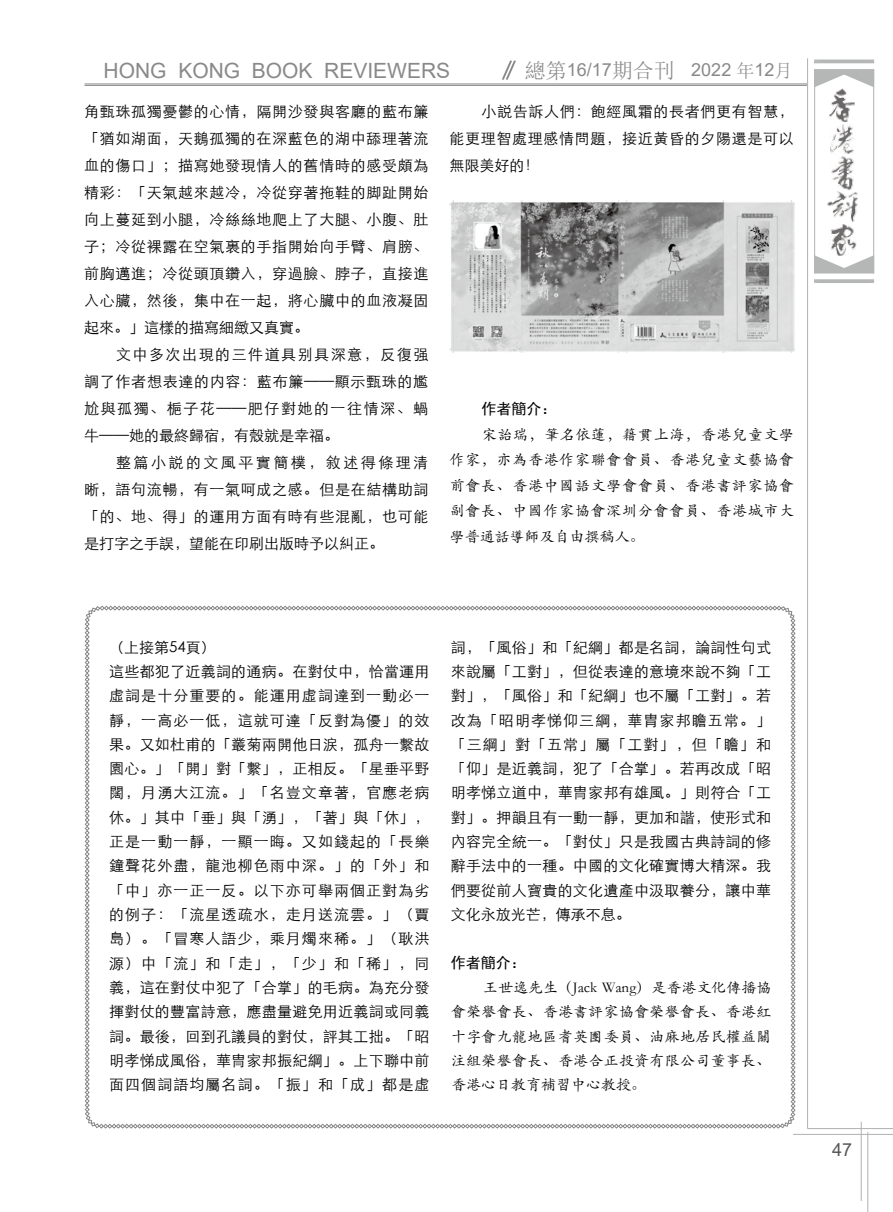
<style>
.page{position:relative;width:893px;height:1212px;background:#fff}
.page>*{position:absolute;margin:0;border:0;box-sizing:border-box;transform-origin:0 0}
.t1{font:21px "Arial";color:#898989}
.t2{font:18px "Arial";color:#898989}
.t3{font:18px "Arial";color:#595757}
.t4{font:15px/27px "ST Xihei";letter-spacing:.045em;color:#000;text-align:justify}
.t5{font:15px/24.3px "ST Xihei";letter-spacing:.07em;color:#000}
.t6{font:15px/25.5px "ST Kaiti";letter-spacing:.02em;color:#000;text-align:justify}
.t7{font:15px "Sim Hei";color:#000}
.s1{font-family:"Sim Sun";font-size:21px}
.s2{font-family:"Sim Sun"}
</style>
<div class="page">
<svg style="left:502px;top:60px;width:14px;height:20px"></svg>
<hr style="left:85px;top:84px;width:722px;height:1px;background:#898989">
<hr style="left:85px;top:85px;width:722px;height:1px;background:#898989">
<svg style="left:814px;top:255px;width:60px;height:28px"></svg>
<div style="left:812px;top:273px;width:66px;height:6px;background:#fff"></div>
<svg style="left:814px;top:60px;width:60px;height:27px"></svg>
<div style="left:812px;top:63px;width:66px;height:6px;background:#fff"></div>
<hr style="left:814px;top:69px;width:1px;height:204px;background:#b5b6b6">
<hr style="left:873px;top:69px;width:1px;height:204px;background:#b5b6b6">
<img style="left:829px;top:88px;width:26px;height:34px">
<img style="left:830px;top:124px;width:24px;height:66px">
<img style="left:827px;top:191px;width:31px;height:31px">
<img style="left:829px;top:224px;width:28px;height:32px">
<hr style="left:807px;top:1128px;width:86px;height:1px;background:#b5b6b6">
<hr style="left:793px;top:1134px;width:100px;height:1px;background:#b5b6b6">
<hr style="left:861px;top:1122px;width:1px;height:79px;background:#b5b6b6">
<hr style="left:867px;top:1132px;width:1px;height:80px;background:#b5b6b6">
<hr style="left:807px;top:58px;width:1px;height:1070px;background:#b5b6b6">
<svg style="left:85px;top:606px;width:710px;height:522px"></svg>
<img style="left:450px;top:201px;width:344px;height:152px">
<h1 class="t1" style="left:104px;top:56px;width:348px">HONG KONG BOOK REVIEWERS</h1>
<p class="t2" style="left:525px;top:58px;width:269px"><span class="s1">總第</span>16/17<span class="s1">期合刊</span> 2022 <span class="s2">年</span>12<span class="s2">月</span></p>
<p class="t4" style="left:84px;top:97px;width:346px">角甄珠孤獨憂鬱的心情，隔開沙發與客廳的藍布簾「猶如湖面，天鵝孤獨的在深藍色的湖中舔理著流血的傷口」；描寫她發現情人的舊情時的感受頗為精彩：「天氣越來越冷，冷從穿著拖鞋的脚趾開始向上蔓延到小腿，冷絲絲地爬上了大腿、小腹、肚子；冷從裸露在空氣裏的手指開始向手臂、肩膀、前胸邁進；冷從頭頂鑽入，穿過臉、脖子，直接進入心臟，然後，集中在一起，將心臟中的血液凝固起來。」這樣的描寫細緻又真實。</p>
<p class="t4" style="left:84px;top:340px;width:346px;text-indent:32px">文中多次出現的三件道具别具深意，反復强調了作者想表達的内容：藍布簾——顯示甄珠的尷尬與孤獨、梔子花——肥仔對她的一往情深、蝸牛——她的最終歸宿，有殼就是幸福。</p>
<p class="t4" style="left:84px;top:448px;width:346px;text-indent:32px">整篇小説的文風平實簡樸，敘述得條理清晰，語句流暢，有一氣呵成之感。但是在結構助詞「的、地、得」的運用方面有時有些混亂，也可能是打字之手誤，望能在印刷出版時予以糾正。</p>
<p class="t4" style="left:450px;top:97px;width:346px;text-indent:32px">小説告訴人們：飽經風霜的長者們更有智慧，能更理智處理感情問題，接近黃昏的夕陽還是可以無限美好的！</p>
<p class="t7" style="left:481px;top:401px;width:76px">作者簡介：</p>
<p class="t6" style="left:450px;top:421px;width:346px;text-indent:32px">宋詒瑞，筆名依蓮，籍貫上海，香港兒童文學作家，亦為香港作家聯會會員、香港兒童文藝協會前會長、香港中國語文學會會員、香港書評家協會副會長、中國作家協會深圳分會會員、香港城市大學普通話導師及自由撰稿人。</p>
<p class="t5" style="left:109px;top:634px;width:322px">（上接第54頁）<br>這些都犯了近義詞的通病。在對仗中，恰當運用虛詞是十分重要的。能運用虛詞達到一動必一靜，一高必一低，這就可達「反對為優」的效果。又如杜甫的「叢菊兩開他日涙，孤舟一繫故園心。」「開」對「繫」，正相反。「星垂平野闊，月湧大江流。」「名豈文章著，官應老病休。」其中「垂」與「湧」，「著」與「休」，正是一動一靜，一顯一晦。又如錢起的「長樂鐘聲花外盡，龍池柳色雨中深。」的「外」和「中」亦一正一反。以下亦可舉兩個正對為劣的例子：「流星透疏水，走月送流雲。」（賈島）。「冒寒人語少，乘月燭來稀。」（耿洪源）中「流」和「走」，「少」和「稀」，同義，這在對仗中犯了「合掌」的毛病。為充分發揮對仗的豐富詩意，應盡量避免用近義詞或同義詞。最後，回到孔議員的對仗，評其工拙。「昭明孝悌成風俗，華冑家邦振紀綱」。上下聯中前面四個詞語均屬名詞。「振」和「成」都是虛</p>
<p class="t4" style="left:451px;top:634px;width:322px;line-height:24.3px">詞，「風俗」和「紀綱」都是名詞，論詞性句式來說屬「工對」，但從表達的意境來說不夠「工對」，「風俗」和「紀綱」也不屬「工對」。若改為「昭明孝悌仰三綱，華胄家邦瞻五常。」「三綱」對「五常」屬「工對」，但「瞻」和「仰」是近義詞，犯了「合掌」。若再改成「昭明孝悌立道中，華冑家邦有雄風。」則符合「工對」。押韻且有一動一靜，更加和諧，使形式和內容完全統一。「對仗」只是我國古典詩詞的修辭手法中的一種。中國的文化確實博大精深。我們要從前人寶貴的文化遺產中汲取養分，讓中華文化永放光芒，傳承不息。</p>
<p class="t7" style="left:451px;top:955px;width:76px">作者簡介：</p>
<p class="t6" style="left:451px;top:975px;width:322px;line-height:24.3px;text-indent:32px">王世逸先生（Jack Wang）是香港文化傳播協會榮譽會長、香港書評家協會榮譽會長、香港紅十字會九龍地區耆英團委員、油麻地居民權益關注組榮譽會長、香港合正投資有限公司董事長、香港心日教育補習中心教授。</p>
<p class="t3" style="left:832px;top:1137px;width:22px">47</p>
</div>
